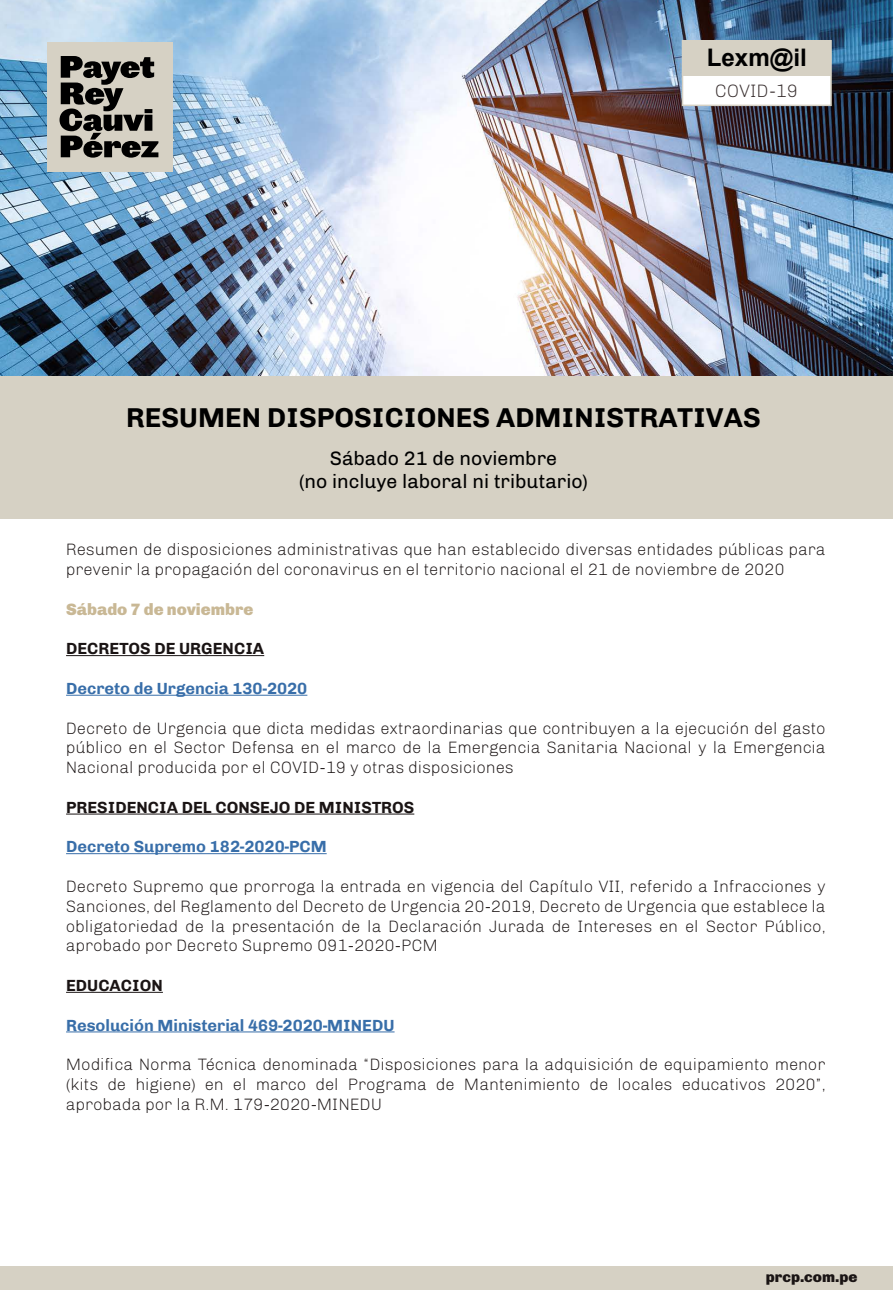
<style>
.page{position:relative;width:893px;height:1290px;background:#fff}
.page>*{position:absolute;margin:0;border:0;box-sizing:border-box;transform-origin:0 0}
.t1{font:700 27.9px "Chivo";color:#000}
.t2{font:700 24.15px "Arial";color:#000}
.t3{font:19.5px/23.4px "Chivo";color:#000;text-align:center}
.t4{font:300 18px "Chivo";color:#372d2d}
.t5{font:300 16.5px/19.8px "Chivo";color:#1a1414;text-align:justify}
.t6{font:700 16.5px "Chivo";color:#386ea9}
.t7{font:700 16.5px "Chivo";color:#1a1414}
.t8{font:900 16.5px "Chivo";color:#c9b895}
.t9{font:900 15px "Chivo";color:#1a1414}
</style>
<div class="page">
<img style="left:0;top:0;width:893px;height:376px">
<hr style="left:66px;top:655px;width:198px;height:1px;background:#1a1414">
<hr style="left:66px;top:695px;width:241px;height:1px;background:#386ea9">
<hr style="left:66px;top:813px;width:348px;height:1px;background:#1a1414">
<hr style="left:66px;top:853px;width:261px;height:1px;background:#386ea9">
<hr style="left:66px;top:992px;width:97px;height:1px;background:#1a1414">
<hr style="left:66px;top:1031px;width:329px;height:1px;background:#386ea9">
<div style="left:0;top:376px;width:893px;height:142px;background:#d6d1c4"></div>
<div style="left:0;top:1266px;width:893px;height:24px;background:#d6d1c4"></div>
<div style="left:47px;top:42px;width:126px;height:129px;background:#d6d1c4"></div>
<svg style="left:60px;top:56px;width:98px;height:102px"></svg>
<div style="left:682px;top:40px;width:150px;height:66px;background:#fff;border:2px solid #d6d1c4"></div>
<div style="left:682px;top:41px;width:149px;height:35px;background:#d6d1c4"></div>
<h2 class="t2" style="left:707px;top:40px;width:102px">Lexm@il</h2>
<p class="t4" style="left:715px;top:80px;width:85px">COVID-19</p>
<h1 class="t1" style="left:126px;top:401px;width:636px">RESUMEN DISPOSICIONES ADMINISTRATIVAS</h1>
<p class="t3" style="left:299px;top:446px;width:290px">Sábado 21 de noviembre<br>(no incluye laboral ni tributario)</p>
<p class="t5" style="left:66px;top:540px;width:761px">Resumen de disposiciones administrativas que han establecido diversas entidades públicas para prevenir la propagación del coronavirus en el territorio nacional el 21 de noviembre de 2020</p>
<p class="t8" style="left:66px;top:599px;width:189px">Sábado 7 de noviembre</p>
<p class="t7" style="left:66px;top:639px;width:200px">DECRETOS DE URGENCIA</p>
<p class="t6" style="left:66px;top:678px;width:243px">Decreto de Urgencia 130-2020</p>
<p class="t5" style="left:66px;top:718px;width:761px">Decreto de Urgencia que dicta medidas extraordinarias que contribuyen a la ejecución del gasto público en el Sector Defensa en el marco de la Emergencia Sanitaria Nacional y la Emergencia Nacional producida por el COVID-19 y otras disposiciones</p>
<p class="t7" style="left:66px;top:797px;width:350px">PRESIDENCIA DEL CONSEJO DE MINISTROS</p>
<p class="t6" style="left:66px;top:837px;width:262px">Decreto Supremo 182-2020-PCM</p>
<p class="t5" style="left:66px;top:876px;width:761px">Decreto Supremo que prorroga la entrada en vigencia del Capítulo VII, referido a Infracciones y Sanciones, del Reglamento del Decreto de Urgencia 20-2019, Decreto de Urgencia que establece la obligatoriedad de la presentación de la Declaración Jurada de Intereses en el Sector Público, aprobado por Decreto Supremo 091-2020-PCM</p>
<p class="t7" style="left:66px;top:975px;width:98px">EDUCACION</p>
<p class="t6" style="left:66px;top:1015px;width:330px">Resolución Ministerial 469-2020-MINEDU</p>
<p class="t5" style="left:66px;top:1055px;width:761px">Modifica Norma Técnica denominada “Disposiciones para la adquisición de equipamiento menor (kits de higiene) en el marco del Programa de Mantenimiento de locales educativos 2020”, aprobada por la R.M. 179-2020-MINEDU</p>
<p class="t9" style="left:766px;top:1267px;width:93px">prcp.com.pe</p>
</div>
